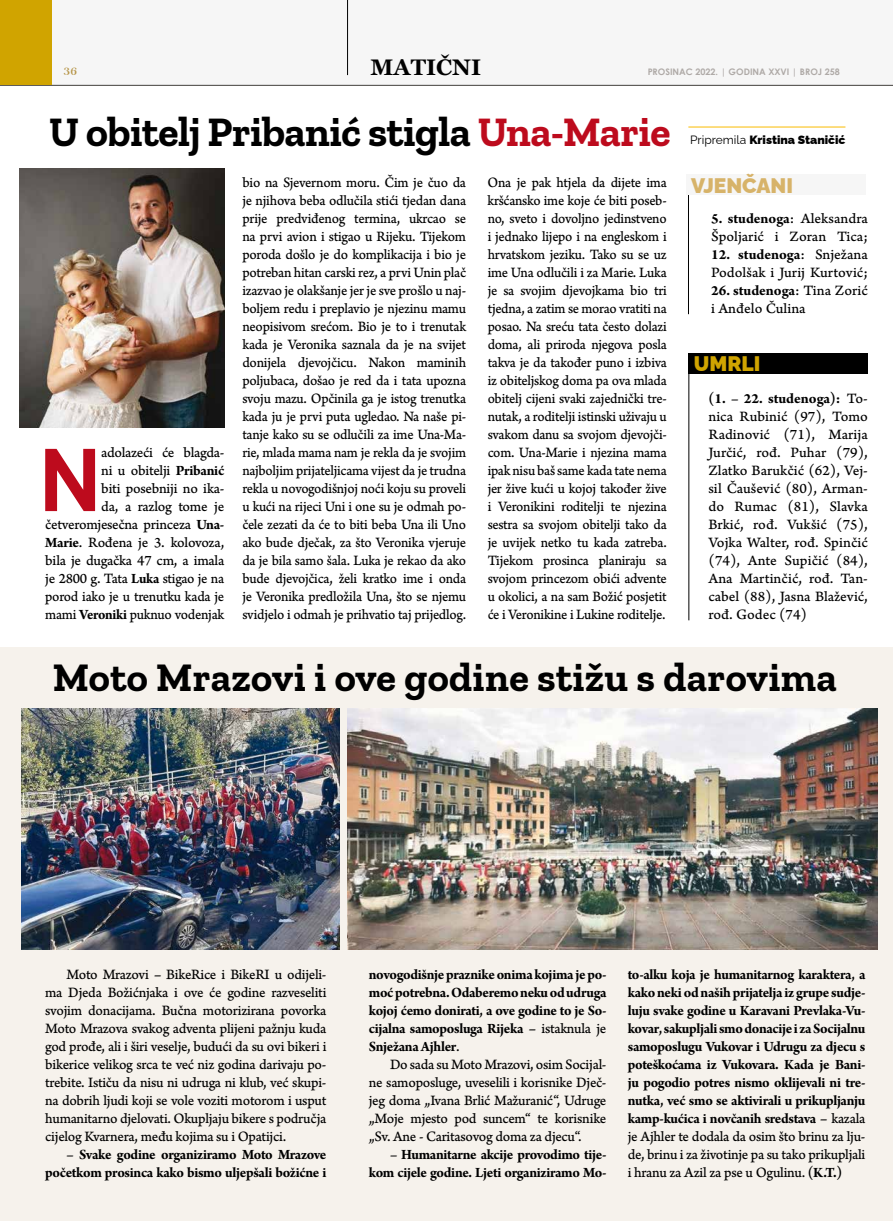
<style>
.page{position:relative;width:893px;height:1221px;background:#fff}
.page>*{position:absolute;margin:0;border:0;box-sizing:border-box;transform-origin:0 0}
.t1{font:700 86.55px "Century Gothic";color:#bd0b1d}
.t2{font:700 41.7px "Zilla Slab";letter-spacing:-.01em;color:#000}
.t3{font:700 40.35px "Zilla Slab";letter-spacing:.01em;color:#000}
.t4{font:700 22.5px "Georgia";color:#000}
.t5{font:900 21px "Raleway";color:#d7b369}
.t6{font:900 21px "Raleway";color:#d0a400}
.t7{font:15px/18px "Arno Pro Caption";letter-spacing:-.02em;color:#000;text-align:justify}
.t8{font:15px/18px "Arno Pro Caption";letter-spacing:-.02em;color:#000;text-align:justify;scale:.95 1}
.t9{font:15px/18px "Arno Pro Caption";letter-spacing:-.02em;color:#000;text-align:justify;scale:.94 1}
.t10{font:700 15px/18px "Arno Pro";letter-spacing:-.02em;color:#000;text-align:right}
.t11{font:700 15px "Arno Pro";color:#000}
.t12{font:15px "Arno Pro Caption";color:#000}
.t13{font:900 12px "Raleway";color:#000}
.t14{font:12px "Chapaza";color:#b69548}
.t15{font:700 9px "Century Gothic";color:#b6b1ae}
.s1{color:#bd0b1d}
.s2{font-family:"Arno Pro";font-weight:700}
.s3{font-weight:400}
.s4{font-family:"Arno Pro Caption";font-weight:400}
</style>
<div class="page">
<div style="left:0;top:647px;width:893px;height:573px;background:#f6f2ec"></div>
<div style="left:34px;top:0;width:859px;height:85px;background:#f6f6f6"></div>
<hr style="left:688px;top:127px;width:157px;height:1px;background:#fabb00">
<hr style="left:689px;top:373px;width:1px;height:247px;background:#000">
<hr style="left:688px;top:175px;width:1px;height:139px;background:#000">
<img style="left:21px;top:708px;width:318px;height:241px">
<img style="left:348px;top:708px;width:529px;height:241px">
<hr style="left:0;top:85px;width:893px;height:1px;background:#413f3c">
<div style="left:686px;top:174px;width:179px;height:21px;background:#f6f6f6"></div>
<div style="left:689px;top:352px;width:179px;height:21px;background:#000"></div>
<div style="left:0;top:0;width:51px;height:85px;background:#d0a400"></div>
<hr style="left:347px;top:0;width:1px;height:75px;background:#000">
<img style="left:19px;top:169px;width:205px;height:258px">
<h3 class="t4" style="left:371px;top:53px;width:112px">MATIČNI</h3>
<p class="t14" style="left:64px;top:64px;width:15px">36</p>
<p class="t15" style="left:648px;top:65px;width:194px">PROSINAC 2022. | GODINA XXVI | BROJ 258</p>
<h2 class="t2" style="left:49px;top:108px;width:623px">U obitelj Pribanić stigla <span class="s1">Una-Marie</span></h2>
<p class="t8" style="left:242px;top:174px;width:237px">bio na Sjevernom moru. Čim je čuo da je njihova beba odlučila stići tjedan dana prije predviđenog termina, ukrcao se na prvi avion i stigao u Rijeku. Tijekom poroda došlo je do komplikacija i bio je potreban hitan carski rez, a prvi Unin plač izazvao je olakšanje jer je sve prošlo u naj&shy;boljem redu i preplavio je njezinu mamu neopisivom srećom. Bio je to i trenutak kada je Veronika saznala da je na svijet donijela djevojčicu. Nakon maminih poljubaca, došao je red da i tata upozna svoju mazu. Opčinila ga je istog trenutka kada ju je prvi puta ugledao. Na naše pi&shy;tanje kako su se odlučili za ime Una-Ma&shy;rie, mlada mama nam je rekla da je svojim najboljim prijateljicama vijest da je trudna rekla u novogodišnjoj noći koju su proveli u kući na rijeci Uni i one su je odmah po&shy;čele zezati da će to biti beba Una ili Uno ako bude dječak, za što Veronika vjeruje da je bila samo šala. Luka je rekao da ako bude djevojčica, želi kratko ime i onda je Veronika predložila Una, što se njemu svidjelo i odmah je prihvatio taj prijedlog.</p>
<p class="t9" style="left:488px;top:174px;width:192px">Ona je pak htjela da dijete ima kršćansko ime koje će biti poseb&shy;no, sveto i dovoljno jedinstveno i jednako lijepo i na engleskom i hrvatskom jeziku. Tako su se uz ime Una odlučili i za Marie. Luka je sa svojim djevojkama bio tri tjedna, a zatim se morao vratiti na posao. Na sreću tata često dolazi doma, ali priroda njegova posla takva je da također puno i izbiva iz obiteljskog doma pa ova mlada obitelj cijeni svaki zajednički tre&shy;nutak, a roditelji istinski uživaju u svakom danu sa svojom djevojči&shy;com. Una-Marie i njezina mama ipak nisu baš same kada tate nema jer žive kući u kojoj također žive i Veronikini roditelji te njezina sestra sa svojom obitelji tako da je uvijek netko tu kada zatreba.<br>Tijekom prosinca planiraju sa svojom princezom obići advente u okolici, a na sam Božić posjetit će i Veronikine i Lukine roditelje.</p>
<p class="t7" style="left:45px;top:444px;width:181px;text-align:right">adolazeći će blagda-<br>ni u obitelji <span class="s2">Pribanić<br></span>biti posebniji no ika-<br>da, a razlog tome je četveromjesečna princeza <span class="s2">Una-<br>Marie</span>. Rođena je 3. kolovoza, bila je dugačka 47 cm, a imala je 2800 g. Tata <span class="s2">Luka</span> stigao je na porod iako je u trenutku kada je mami <span class="s2">Veroniki</span> puknuo vodenjak</p>
<h1 class="t1" style="left:38px;top:414px;width:66px">N</h1>
<p class="t13" style="left:690px;top:130px;width:157px"><span class="s3">Pripremila</span> Kristina Staničić</p>
<h3 class="t5" style="left:691px;top:169px;width:104px">VJENČANI</h3>
<p class="t11" style="left:711px;top:210px;width:158px">5. studenoga<span class="s4">: Aleksandra</span></p>
<p class="t7" style="left:711px;top:228px;width:158px">Špoljarić i Zoran Tica;</p>
<p class="t11" style="left:711px;top:246px;width:158px">12. studenoga<span class="s4">: Snježana</span></p>
<p class="t12" style="left:711px;top:263px;width:158px">Podolšak i Jurij Kurtović;</p>
<p class="t11" style="left:711px;top:282px;width:158px">26. studenoga<span class="s4">: Tina Zorić</span></p>
<p class="t12" style="left:711px;top:299px;width:96px">i Anđelo Čulina</p>
<h3 class="t6" style="left:694px;top:346px;width:68px">UMRLI</h3>
<p class="t11" style="left:708px;top:390px;width:161px">(1. – 22. studenoga): <span class="s4">To-</span></p>
<p class="t7" style="left:708px;top:408px;width:161px">nica Rubinić (97), Tomo Radinović (71), Marija Jurčić, rođ. Puhar (79), Zlatko Barukčić (62), Vej&shy;sil Čaušević (80), Arman&shy;do Rumac (81), Slavka Brkić, rođ. Vukšić (75), Vojka Walter, rođ. Spinčić (74), Ante Supičić (84), Ana Martinčić, rođ. Tan&shy;cabel (88), Jasna Blažević, rođ. Godec (74)</p>
<h3 class="t3" style="left:53px;top:654px;width:785px">Moto Mrazovi i ove godine stižu s darovima</h3>
<p class="t7" style="left:45px;top:966px;width:283px;text-indent:21px">Moto Mrazovi – BikeRice i BikeRI u odijeli&shy;ma Djeda Božićnjaka i ove će godine razveseliti svojim donacijama. Bučna motorizirana povorka Moto Mrazova svakog adventa plijeni pažnju kuda god prođe, ali i širi veselje, budući da su ovi bikeri i bikerice velikog srca te već niz godina darivaju po&shy;trebite. Ističu da nisu ni udruga ni klub, već skupi&shy;na dobrih ljudi koji se vole voziti motorom i usput humanitarno djelovati. Okupljaju bikere s područja cijelog Kvarnera, među kojima su i Opatijci.</p>
<p class="t10" style="left:45px;top:1146px;width:283px">– Svake godine organiziramo Moto Mrazove početkom prosinca kako bismo uljepšali božićne i</p>
<p class="t10" style="left:369px;top:966px;width:239px;text-align:justify">novogodišnje praznike onima kojima je po&shy;moć potrebna. Odaberemo neku od udruga kojoj ćemo donirati, a ove godine to je So&shy;cijalna samoposluga Rijeka <span class="s4">– istaknula je </span>Snježana Ajhler<span class="s4">.</span></p>
<p class="t7" style="left:369px;top:1056px;width:239px;text-indent:21px">Do sada su Moto Mrazovi, osim Socijal&shy;ne samoposluge, uveselili i korisnike Dječ&shy;jeg doma „Ivana Brlić Mažuranić“, Udruge „Moje mjesto pod suncem“ te korisnike „Sv. Ane - Caritasovog doma za djecu“.</p>
<p class="t10" style="left:369px;top:1146px;width:239px">– Humanitarne akcije provodimo tije&shy;kom cijele godine. Ljeti organiziramo Mo-</p>
<p class="t10" style="left:628px;top:966px;width:239px;text-align:justify">to-alku koja je humanitarnog karaktera, a kako neki od naših prijatelja iz grupe sudje&shy;luju svake godine u Karavani Prevlaka-Vu&shy;kovar, sakupljali smo donacije i za Socijalnu samoposlugu Vukovar i Udrugu za djecu s poteškoćama iz Vukovara. Kada je Bani&shy;ju pogodio potres nismo oklijevali ni tre&shy;nutka, već smo se aktivirali u prikupljanju kamp-kućica i novčanih sredstava <span class="s4">– kazala</span></p>
<p class="t7" style="left:628px;top:1128px;width:239px">je Ajhler te dodala da osim što brinu za lju&shy;de, brinu i za životinje pa su tako prikupljali i hranu za Azil za pse u Ogulinu. <span class="s2">(K.T.)</span></p>
</div>
